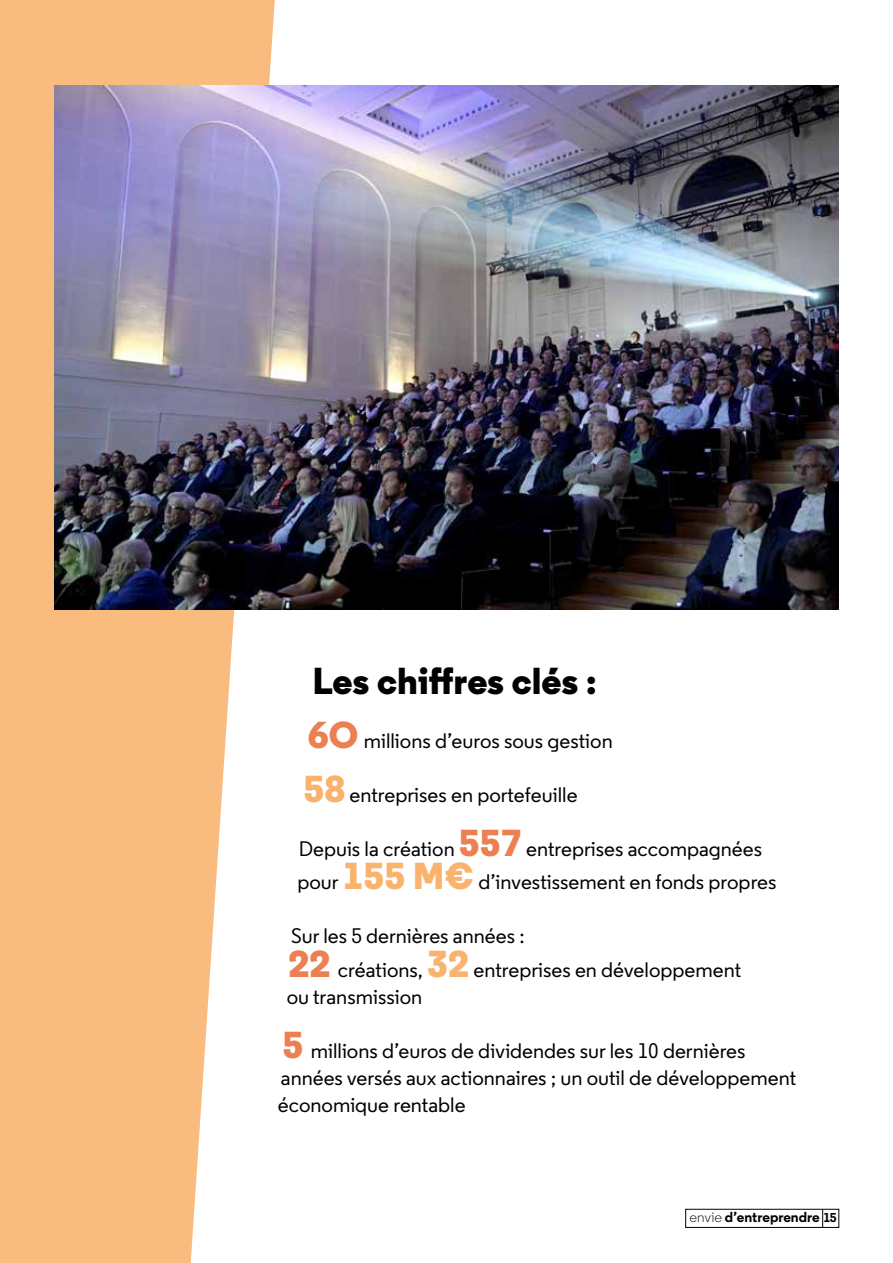
<style>
.page{position:relative;width:893px;height:1263px;background:#fff}
.page>*{position:absolute;margin:0;border:0;box-sizing:border-box;transform-origin:0 0}
.t1{font:800 37.5px "Regular";color:#000}
.t2{font:500 21px/27px "Regular";color:#000}
.t3{font:700 14.55px "Regular";color:#000}
.s1{font-weight:800;font-size:37.5px;color:#ed8052}
.s2{font-weight:800;font-size:37.5px;color:#fab36d}
.s3{font-weight:300;font-size:15px}
.s4{font-size:12.9px}
</style>
<div class="page">
<svg style="left:0;top:0;width:275px;height:1263px;fill:#fabb7e"></svg>
<div style="left:685px;top:1209px;width:154px;height:19px;border:1px solid #000"></div>
<svg style="left:822px;top:1209px;width:1px;height:18px"></svg>
<img style="left:54px;top:86px;width:785px;height:523px">
<h1 class="t1" style="left:312px;top:656px;width:286px">Les chiffres clés :</h1>
<p class="t2" style="left:308px;top:727px;width:306px"><span class="s1">6O</span> millions d’euros sous gestion</p>
<p class="t2" style="left:303px;top:781px;width:276px"><span class="s2">58</span> entreprises en portefeuille</p>
<p class="t2" style="left:297px;top:832px;width:481px;line-height:33px">Depuis la création <span class="s1">557</span> entreprises accompagnées pour <span class="s2">155 M€</span> d’investissement en fonds propres</p>
<p class="t2" style="left:288px;top:918px;width:454px;line-height:34.5px">Sur les 5 dernières années :<br><span class="s1">22</span> créations, <span class="s2">32</span> entreprises en développement</p>
<p class="t2" style="left:287px;top:983px;width:137px">ou transmission</p>
<p class="t2" style="left:278px;top:1037px;width:520px"><span class="s1">5</span> millions d’euros de dividendes sur les 10 dernières années versés aux actionnaires ; un outil de développement économique rentable</p>
<p class="t3" style="left:690px;top:1208px;width:149px"><span class="s3">envie</span> d’entreprendre <span class="s4">15</span></p>
</div>
